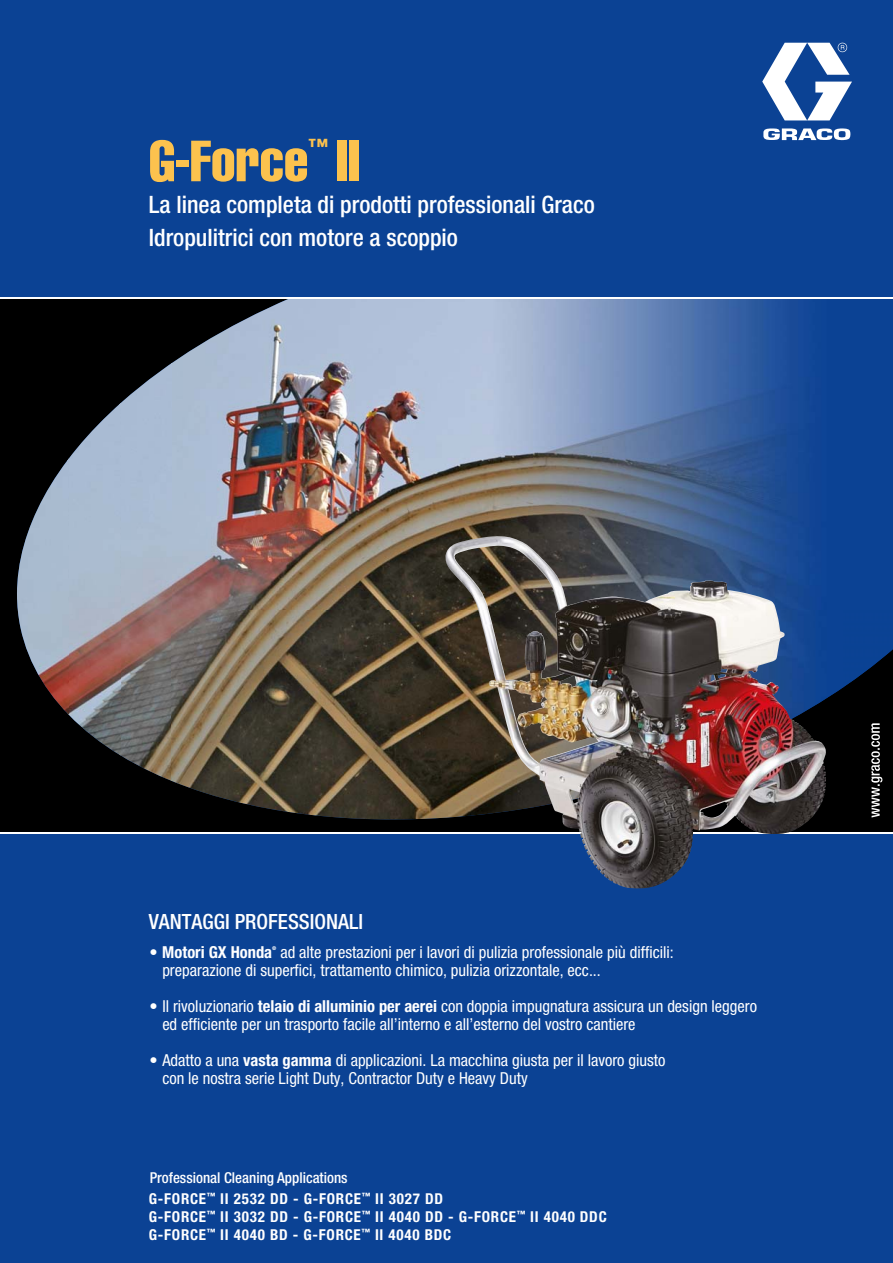
<style>
.page{position:relative;width:893px;height:1263px;background:#fff}
.page>*{position:absolute;margin:0;border:0;box-sizing:border-box;transform-origin:0 0}
.t1{font:57px "Helvetica LT Std Comp";color:#fcc24e}
.t2{font:500 condensed 24px/33px "Helvetica Neue LT Std";color:#fff}
.t3{font:500 condensed 21px "Helvetica Neue LT Std";color:#fff}
.t4{font:19.95px "Helvetica LT Std Comp";color:#fcc24e}
.t5{font:condensed 16.5px/18px "Helvetica Neue LT Std";color:#fff}
.t6{font:700 condensed 16.5px "Helvetica Neue LT Std";color:#fff}
.t7{font:700 condensed 15px/18px "Helvetica Neue LT Std";letter-spacing:.05em;color:#fff}
.t8{font:500 condensed 15px "Helvetica Neue LT Std";color:#fff}
.t9{font:700 condensed 5.25px "Helvetica Neue LT Std";color:#fff}
.s1{font-weight:700}
.s2{font-weight:400}
</style>
<div class="page">
<div style="left:5px;top:299px;width:888px;height:529px;background:#000"></div>
<div style="left:0;top:833px;width:893px;height:430px;background:#0b4294"></div>
<div style="left:0;top:0;width:893px;height:298px;background:#0b4294"></div>
<svg style="left:762px;top:43px;width:90px;height:97px"></svg>
<svg style="left:871px;top:723px;width:11px;height:94px"></svg>
<hr style="left:0;top:833px;width:893px;height:1px;background:#fff">
<img style="left:171px;top:299px;width:722px;height:311px">
<img style="left:120px;top:361px;width:52px;height:421px">
<img style="left:68px;top:401px;width:52px;height:367px">
<img style="left:17px;top:454px;width:52px;height:262px">
<img style="left:171px;top:610px;width:274px;height:209px">
<img style="left:826px;top:610px;width:18px;height:158px">
<img style="left:843px;top:610px;width:50px;height:78px">
<img style="left:445px;top:536px;width:381px;height:353px">
<hr style="left:0;top:297px;width:893px;height:1px;background:#fff">
<h1 class="t1" style="left:149px;top:141px;width:161px">G-Force</h1>
<p class="t4" style="left:308px;top:139px;width:21px">™</p>
<h1 class="t1" style="left:336px;top:141px;width:25px">II</h1>
<h2 class="t2" style="left:149px;top:191px;width:447px">La linea completa di prodotti professionali Graco<br>Idropulitrici con motore a scoppio</h2>
<p class="t3" style="left:149px;top:914px;width:216px">VANTAGGI PROFESSIONALI</p>
<p class="t5" style="left:162px;top:945px;width:513px;text-indent:118px">ad alte prestazioni per i lavori di pulizia professionale più difficili: preparazione di superfici, trattamento chimico, pulizia orizzontale, ecc...</p>
<p class="t5" style="left:162px;top:999px;width:596px;text-indent:-13px">• Il rivoluzionario <span class="s1">telaio di alluminio per aerei</span> con doppia impugnatura assicura un design leggero ed efficiente per un trasporto facile all’interno e all’esterno del vostro cantiere</p>
<p class="t5" style="left:162px;top:1053px;width:505px;text-indent:-13px">• Adatto a una <span class="s1">vasta gamma</span> di applicazioni. La macchina giusta per il lavoro giusto con le nostra serie Light Duty, Contractor Duty e Heavy Duty</p>
<p class="t6" style="left:150px;top:946px;width:124px"><span class="s2">•</span> Motori GX Honda</p>
<p class="t9" style="left:272px;top:946px;width:6px">®</p>
<p class="t8" style="left:150px;top:1172px;width:199px">Professional Cleaning Applications</p>
<p class="t7" style="left:149px;top:1191px;width:459px">G-FORCE<sup>™</sup> II 2532 DD - G-FORCE<sup>™</sup> II 3027 DD<br>G-FORCE<sup>™</sup> II 3032 DD - G-FORCE<sup>™</sup> II 4040 DD - G-FORCE<sup>™</sup> II 4040 DDC<br>G-FORCE<sup>™</sup> II 4040 BD - G-FORCE<sup>™</sup> II 4040 BDC</p>
</div>
